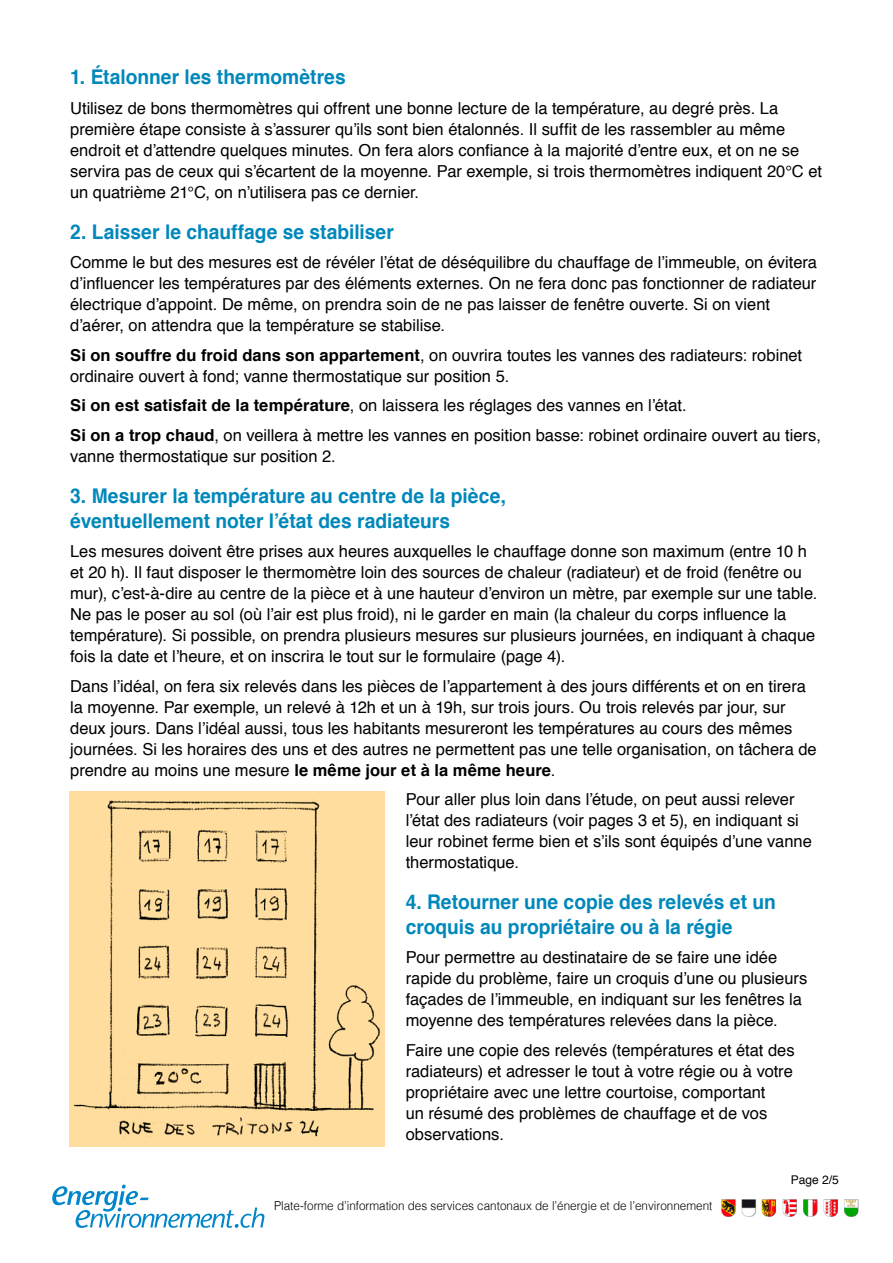
<style>
.page{position:relative;width:893px;height:1263px;background:#fff}
.page>*{position:absolute;margin:0;border:0;box-sizing:border-box;transform-origin:0 0}
.t1{font:700 20.25px/24.3px "Helvetica";color:#08b;scale:.95 1}
.t2{font:16.5px/21px "Helvetica";color:#000}
.t3{font:300 12.3px "Helvetica";color:#000;scale:.95 1}
.t4{font:12px "Helvetica";color:#000}
.s1{font-weight:700}
</style>
<div class="page">
<img style="left:70px;top:791px;width:314px;height:356px">
<img style="left:721px;top:1199px;width:137px;height:17px">
<svg style="left:52px;top:1184px;width:212px;height:44px"></svg>
<p class="t1" style="left:70px;top:65px;width:292px">1. Étalonner les thermomètres</p>
<p class="t2" style="left:70px;top:98px;width:753px">Utilisez de bons thermomètres qui offrent une bonne lecture de la température, au degré près. La première étape consiste à s’assurer qu’ils sont bien étalonnés. Il suffit de les rassembler au même endroit et d’attendre quelques minutes. On fera alors confiance à la majorité d’entre eux, et on ne se servira pas de ceux qui s’écartent de la moyenne. Par exemple, si trois thermomètres indiquent 20°C et un quatrième 21°C, on n’utilisera pas ce dernier.</p>
<p class="t1" style="left:70px;top:220px;width:342px">2. Laisser le chauffage se stabiliser</p>
<p class="t2" style="left:70px;top:253px;width:748px">Comme le but des mesures est de révéler l’état de déséquilibre du chauffage de l’immeuble, on évitera d’influencer les températures par des éléments externes. On ne fera donc pas fonctionner de radiateur électrique d’appoint. De même, on prendra soin de ne pas laisser de fenêtre ouverte. Si on vient d’aérer, on attendra que la température se stabilise.</p>
<p class="t2" style="left:70px;top:345px;width:733px"><span class="s1">Si on souffre du froid dans son appartement</span>, on ouvrira toutes les vannes des radiateurs: robinet ordinaire ouvert à fond; vanne thermostatique sur position 5.</p>
<p class="t2" style="left:70px;top:391px;width:752px;line-height:29.5px"><span class="s1">Si on est satisfait de la température</span>, on laissera les réglages des vannes en l’état.<br><span class="s1">Si on a trop chaud</span>, on veillera à mettre les vannes en position basse: robinet ordinaire ouvert au tiers,</p>
<p class="t2" style="left:70px;top:446px;width:267px">vanne thermostatique sur position 2.</p>
<p class="t1" style="left:70px;top:484px;width:460px">3. Mesurer la température au centre de la pièce, éventuellement noter l’état des radiateurs</p>
<p class="t2" style="left:70px;top:541px;width:749px">Les mesures doivent être prises aux heures auxquelles le chauffage donne son maximum (entre 10 h et 20 h). Il faut disposer le thermomètre loin des sources de chaleur (radiateur) et de froid (fenêtre ou mur), c’est-à-dire au centre de la pièce et à une hauteur d’environ un mètre, par exemple sur une table.<br>Ne pas le poser au sol (où l’air est plus froid), ni le garder en main (la chaleur du corps influence la température). Si possible, on prendra plusieurs mesures sur plusieurs journées, en indiquant à chaque fois la date et l’heure, et on inscrira le tout sur le formulaire (page 4).</p>
<p class="t2" style="left:70px;top:676px;width:748px">Dans l’idéal, on fera six relevés dans les pièces de l’appartement à des jours différents et on en tirera la moyenne. Par exemple, un relevé à 12h et un à 19h, sur trois jours. Ou trois relevés par jour, sur deux jours. Dans l’idéal aussi, tous les habitants mesureront les températures au cours des mêmes journées. Si les horaires des uns et des autres ne permettent pas une telle organisation, on tâchera de prendre au moins une mesure <span class="s1">le même jour et à la même heure</span>.</p>
<p class="t2" style="left:406px;top:789px;width:408px">Pour aller plus loin dans l’étude, on peut aussi relever l’état des radiateurs (voir pages 3 et 5), en indiquant si leur robinet ferme bien et s’ils sont équipés d’une vanne thermostatique.</p>
<p class="t1" style="left:406px;top:890px;width:391px">4. Retourner une copie des relevés et un croquis au propriétaire ou à la régie</p>
<p class="t2" style="left:406px;top:947px;width:403px">Pour permettre au destinataire de se faire une idée rapide du problème, faire un croquis d’une ou plusieurs façades de l’immeuble, en indiquant sur les fenêtres la moyenne des températures relevées dans la pièce.</p>
<p class="t2" style="left:406px;top:1040px;width:390px">Faire une copie des relevés (températures et état des radiateurs) et adresser le tout à votre régie ou à votre propriétaire avec une lettre courtoise, comportant<br>un résumé des problèmes de chauffage et de vos observations.</p>
<p class="t4" style="left:791px;top:1170px;width:50px">Page 2/5</p>
<p class="t3" style="left:274px;top:1195px;width:463px">Plate-forme d’information des services cantonaux de l’énergie et de l’environnement</p>
</div>
